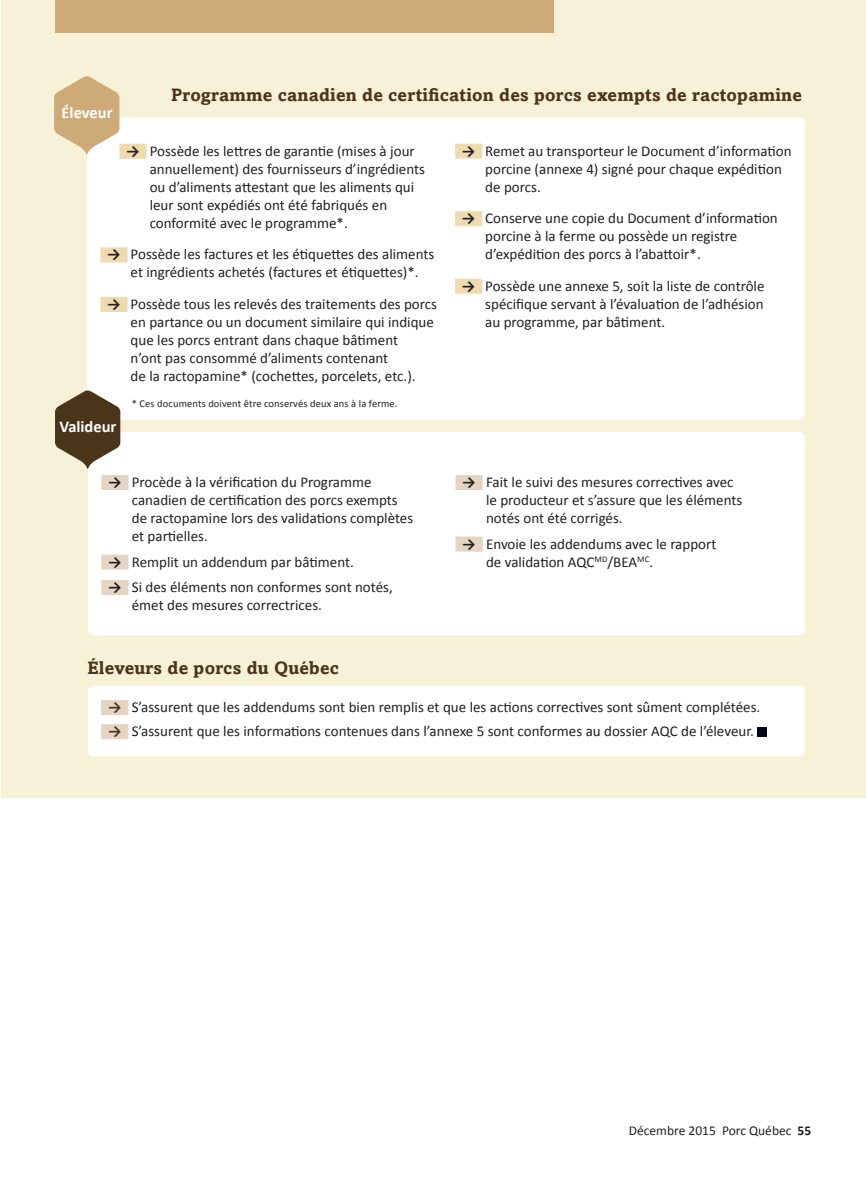
<style>
.page{position:relative;width:866px;height:1177px;background:#fff}
.page>*{position:absolute;margin:0;border:0;box-sizing:border-box;transform-origin:0 0}
.t1{font:700 18px "Amasis";letter-spacing:.01em;color:#4a341a}
.t2{font:700 16.5px "Calibri";color:#fff}
.t3{font:15px/18px "Calibri";color:#231f20}
.t4{font:13.5px "Calibri";color:#231f20}
.t5{font:10.5px "Calibri";letter-spacing:.01em;color:#231f20}
.s1{font-weight:700}
.s2{font-weight:700;color:#4a341a}
</style>
<div class="page">
<div style="left:1px;top:0;width:865px;height:798px;background:#f7f1d7"></div>
<div style="left:55px;top:0;width:498px;height:33px;background:#ceaa78"></div>
<div style="left:87px;top:117px;width:718px;height:302px;background:#fff;border-radius:6px"></div>
<div style="left:119px;top:144px;width:28px;height:15px;background:#f0dbb0"></div>
<div style="left:100px;top:247px;width:28px;height:15px;background:#f0dbb0"></div>
<div style="left:100px;top:297px;width:28px;height:15px;background:#f0dbb0"></div>
<div style="left:455px;top:144px;width:27px;height:15px;background:#f0dbb0"></div>
<div style="left:455px;top:211px;width:27px;height:15px;background:#f0dbb0"></div>
<div style="left:455px;top:279px;width:27px;height:15px;background:#f0dbb0"></div>
<svg style="left:54px;top:76px;width:65px;height:79px"></svg>
<div style="left:88px;top:432px;width:717px;height:203px;background:#fff;border-radius:6px"></div>
<div style="left:101px;top:475px;width:27px;height:15px;background:#e4d4c1"></div>
<div style="left:101px;top:554px;width:27px;height:15px;background:#e4d4c1"></div>
<div style="left:101px;top:580px;width:27px;height:15px;background:#e4d4c1"></div>
<div style="left:455px;top:475px;width:27px;height:15px;background:#e4d4c1"></div>
<div style="left:455px;top:536px;width:27px;height:15px;background:#e4d4c1"></div>
<svg style="left:55px;top:390px;width:65px;height:79px"></svg>
<div style="left:88px;top:685px;width:717px;height:71px;background:#fff;border-radius:6px"></div>
<div style="left:101px;top:700px;width:27px;height:15px;background:#e4d4c1"></div>
<div style="left:101px;top:724px;width:27px;height:15px;background:#e4d4c1"></div>
<div style="left:757px;top:727px;width:9px;height:9px;background:#01071a"></div>
<p class="t2" style="left:62px;top:102px;width:53px">Éleveur</p>
<p class="t1" style="left:171px;top:84px;width:632px">Programme canadien de certification des porcs exempts de ractopamine</p>
<p class="t3" style="left:150px;top:142px;width:277px;text-indent:-23px"><span class="s1">→</span> Possède les le res de garan!e (mises à jour annuellement) des fournisseurs d’ingrédients ou d’aliments a estant que les aliments qui leur sont expédiés ont été fabriqués en conformité avec le programme*.</p>
<p class="t3" style="left:107px;top:245px;width:328px;text-align:center"><span class="s1">→</span> Possède les factures et les é!que es des aliments et ingrédients achetés (factures et é!que es)*.</p>
<p class="t3" style="left:131px;top:295px;width:308px;text-indent:-23px"><span class="s1">→</span> Possède tous les relevés des traitements des porcs en partance ou un document similaire qui indique que les porcs entrant dans chaque bâ!ment<br>n’ont pas consommé d’aliments contenant<br>de la ractopamine* (coche es, porcelets, etc.).</p>
<p class="t2" style="left:59px;top:416px;width:58px">Valideur</p>
<p class="t5" style="left:132px;top:397px;width:267px">* Ces documents doivent être conservés deux ans à la ferme.</p>
<p class="t3" style="left:132px;top:473px;width:283px;text-indent:-24px"><span class="s1">→</span> Procède à la vérifica!on du Programme canadien de cer!fica!on des porcs exempts de ractopamine lors des valida!ons complètes et par!elles.</p>
<p class="t3" style="left:108px;top:552px;width:247px"><span class="s1">→</span> Remplit un addendum par bâ!ment.</p>
<p class="t3" style="left:132px;top:578px;width:262px;text-indent:-24px"><span class="s1">→</span> Si des éléments non conformes sont notés, émet des mesures correctrices.</p>
<p class="t3" style="left:485px;top:141px;width:308px;text-indent:-23px"><span class="s1">→</span> Remet au transporteur le Document d’informa!on porcine (annexe 4) signé pour chaque expédi!on de porcs.</p>
<p class="t3" style="left:485px;top:209px;width:294px;text-indent:-23px"><span class="s1">→</span> Conserve une copie du Document d’informa!on porcine à la ferme ou possède un registre d’expédi!on des porcs à l’aba oir*.</p>
<p class="t3" style="left:485px;top:276px;width:281px;text-align:justify;text-indent:-23px"><span class="s1">→</span> Possède une annexe 5, soit la liste de contrôle spécifique servant à l’évalua!on de l’adhésion au programme, par bâ!ment.</p>
<p class="t3" style="left:486px;top:473px;width:258px;text-indent:-24px"><span class="s1">→</span> Fait le suivi des mesures correc!ves avec le producteur et s’assure que les éléments notés ont été corrigés.</p>
<p class="t3" style="left:486px;top:534px;width:232px;text-indent:-24px"><span class="s1">→</span> Envoie les addendums avec le rapport de valida!on AQC<sup>MD</sup>/BEA<sup>MC</sup>.</p>
<p class="t1" style="left:87px;top:657px;width:253px">Éleveurs de porcs du Québec</p>
<p class="t3" style="left:108px;top:698px;width:654px"><span class="s2">→</span> S’assurent que les addendums sont bien remplis et que les ac!ons correc!ves sont sûment complétées.</p>
<p class="t3" style="left:108px;top:722px;width:647px"><span class="s2">→</span> S’assurent que les informa!ons contenues dans l’annexe 5 sont conformes au dossier AQC de l’éleveur.</p>
<p class="t4" style="left:629px;top:1122px;width:184px">Décembre 2015 Porc Québec <span class="s1">55</span></p>
</div>
